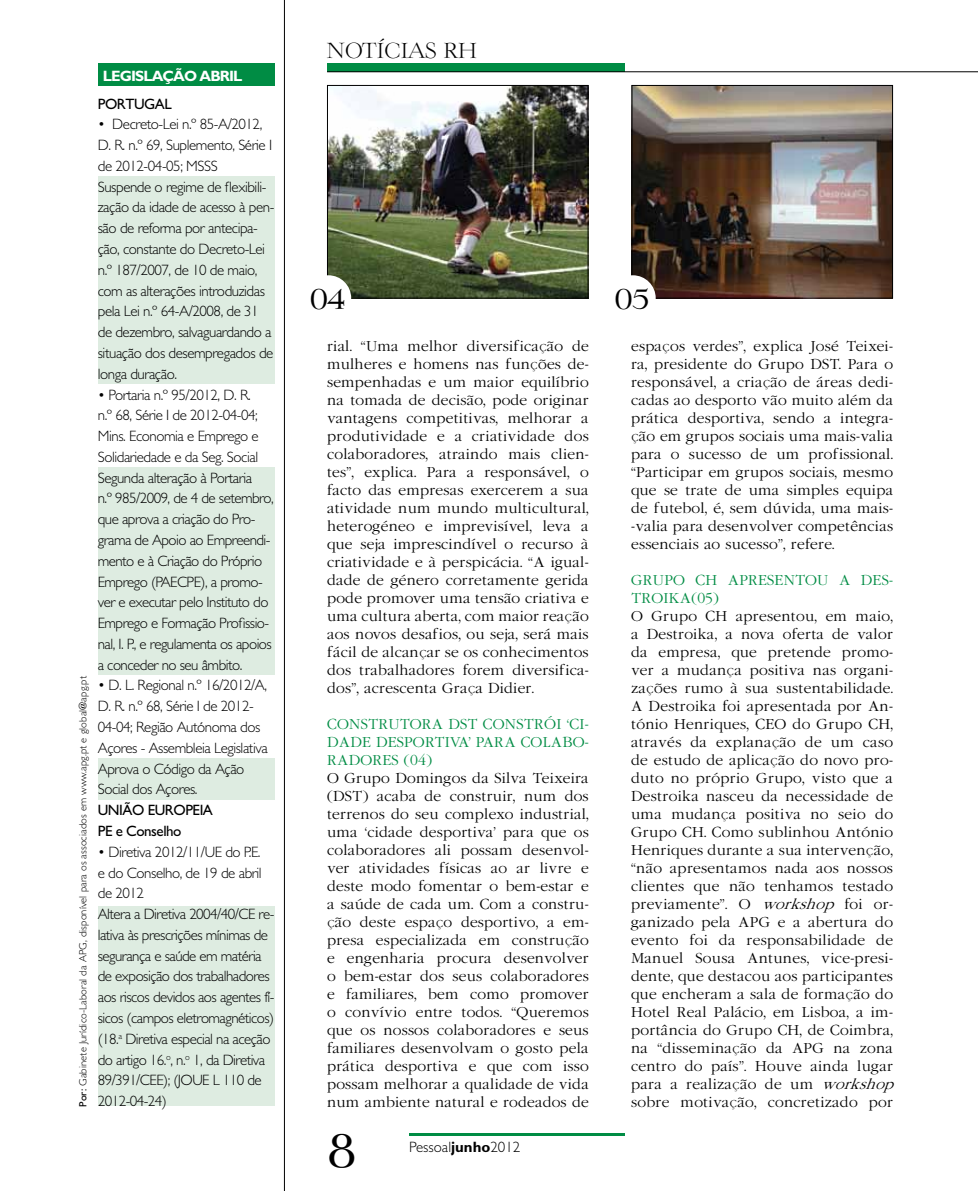
<style>
.page{position:relative;width:978px;height:1191px;background:#fff}
.page>*{position:absolute;margin:0;border:0;box-sizing:border-box;transform-origin:0 0}
.t1{font:45px "Lingwood";color:#000}
.t2{font:27px "Lingwood";color:#000}
.t3{font:300 21px "Lingwood";letter-spacing:.025em;color:#000}
.t4{font:300 15px/20.9px "Gentle Sans";letter-spacing:-.03em;color:#000}
.t5{font:15px/20.7px "Gentle Sans";letter-spacing:-.03em;color:#000}
.t6{font:300 15px "Gentle Sans";color:#000}
.t7{font:700 15px "Gentle Sans";color:#fff}
.t8{font:300 13.5px/18px "Garamond";letter-spacing:.03em;color:#000;text-align:justify}
.t9{font:300 13.5px/18px "Garamond";letter-spacing:.025em;color:#008c44}
.t10{font:300 10.5px "Gentle Sans";letter-spacing:.01em;color:#000}
.s1{font-weight:400}
.s2{font-style:italic}
.s3{font-weight:700}
</style>
<div class="page">
<div style="left:327px;top:63px;width:298px;height:9px;background:#008c44"></div>
<hr style="left:327px;top:71px;width:651px;height:1px;background:#000">
<hr style="left:409px;top:1133px;width:216px;height:2px;background:#008c44">
<hr style="left:284px;top:0;width:1px;height:1191px;background:#000">
<img style="left:329px;top:87px;width:257px;height:209px">
<div style="left:327px;top:85px;width:261px;height:213px;border:1px solid #000"></div>
<img style="left:634px;top:87px;width:257px;height:209px">
<div style="left:632px;top:85px;width:261px;height:213px;border:1px solid #000"></div>
<div style="left:305px;top:275px;width:46px;height:46px;background:#fff;border-radius:50%"></div>
<div style="left:610px;top:275px;width:46px;height:46px;background:#fff;border-radius:50%"></div>
<div style="left:98px;top:177px;width:176px;height:207px;background:#deece1"></div>
<div style="left:98px;top:467px;width:176px;height:207px;background:#deece1"></div>
<div style="left:98px;top:758px;width:176px;height:41px;background:#deece1"></div>
<div style="left:98px;top:906px;width:176px;height:200px;background:#deece1"></div>
<div style="left:99px;top:64px;width:176px;height:22px;background:#008c44"></div>
<p class="t10" style="left:77px;top:1106px;width:432px;rotate:-90deg"><span class="s1">Por:</span> Gabinete Jurídico-Laboral da APG, disponível para os associados em www.apg.pt e global@apg.pt</p>
<p class="t7" style="left:103px;top:67px;width:10px">LEGISLA</p>
<p class="t7" style="left:163px;top:67px;width:47px">ÇÃO ABRIL</p>
<p class="t5" style="left:98px;top:93px;width:57px">Portugal</p>
<p class="t4" style="left:98px;top:114px;width:178px">• Decreto-Lei n.º 85-A/2012,<br>D. R. n.º 69, Suplemento, Série I de 2012-04-05; MSSS<br>Suspende o regime de flexibili&shy;zação da idade de acesso à pen&shy;são de reforma por antecipa&shy;ção, constante do Decreto-Lei n.º 187/2007, de 10 de maio, com as alterações introduzidas pela Lei n.º 64-A/2008, de 31 de dezembro, salvaguardando a situação dos desempregados de longa duração.</p>
<p class="t4" style="left:98px;top:384px;width:178px">• Portaria n.º 95/2012, D. R.<br>n.º 68, Série I de 2012-04-04;<br>Mins. Economia e Emprego e<br>Solidariedade e da Seg. Social<br>Segunda alteração à Portaria<br>n.º 985/2009, de 4 de setembro, que aprova a criação do Pro&shy;grama de Apoio ao Empreendi&shy;mento e à Criação do Próprio<br>Emprego (PAECPE), a promo&shy;ver e executar pelo Instituto do<br>Emprego e Formação Profissio&shy;nal, I. P., e regulamenta os apoios a conceder no seu âmbito.</p>
<p class="t4" style="left:98px;top:675px;width:171px">• D. L. Regional n.º 16/2012/A,<br>D. R. n.º 68, Série I de 2012-<br>04-04; Região Autónoma dos<br>Açores - Assembleia Legislativa<br>Aprova o Código da Ação<br>Social dos Açores.</p>
<p class="t5" style="left:98px;top:799px;width:117px">UNIÃO EUROPEIA<br>PE e Conselho</p>
<p class="t4" style="left:98px;top:841px;width:178px">• Diretiva 2012/11/UE do P.E.<br>e do Conselho, de 19 de abril de 2012<br>Altera a Diretiva 2004/40/CE re&shy;lativa às prescrições mínimas de segurança e saúde em matéria de exposição dos trabalhadores aos riscos devidos aos agentes fí&shy;sicos (campos eletromagnéticos) (18.<sup>a</sup> Diretiva especial na aceção do artigo 16.<sup>o</sup>, n.<sup>o</sup> 1, da Diretiva<br>89/391/CEE); (JOUE</p>
<p class="t4" style="left:213px;top:1069px;width:51px">L 110 de</p>
<p class="t4" style="left:98px;top:1090px;width:71px">2012-04-24)</p>
<h3 class="t3" style="left:327px;top:39px;width:151px">NOTÍCIAS RH</h3>
<h2 class="t2" style="left:310px;top:283px;width:37px">04</h2>
<h2 class="t2" style="left:615px;top:283px;width:37px">05</h2>
<p class="t8" style="left:327px;top:337px;width:263px">rial. “Uma melhor diversificação de mulheres e homens nas funções de&shy;sempenhadas e um maior equilíbrio na tomada de decisão, pode originar vantagens competitivas, melhorar a produtividade e a criatividade dos colaboradores, atraindo mais clien&shy;tes”, explica. Para a responsável, o facto das empresas exercerem a sua atividade num mundo multicultural, heterogéneo e imprevisível, leva a que seja imprescindível o recurso à criatividade e à perspicácia. “A igual&shy;dade de género corretamente gerida pode promover uma tensão criativa e uma cultura aberta, com maior reação aos novos desafios, ou seja, será mais fácil de alcançar se os conhecimentos dos trabalhadores forem diversifica&shy;dos”, acrescenta Graça Didier.</p>
<p class="t9" style="left:327px;top:715px;width:33px">Const</p>
<p class="t9" style="left:378px;top:715px;width:137px">rutora DST const</p>
<p class="t9" style="left:534px;top:715px;width:56px">rói ‘ci-</p>
<p class="t9" style="left:327px;top:733px;width:70px">dade desp</p>
<p class="t8" style="left:631px;top:337px;width:264px">espaços verdes”, explica José Teixei&shy;ra, presidente do Grupo DST. Para o responsável, a criação de áreas dedi&shy;cadas ao desporto vão muito além da prática desportiva, sendo a integra&shy;ção em grupos sociais uma mais-valia para o sucesso de um profissional. “Participar em grupos sociais, mesmo que se trate de uma simples equipa de futebol, é, sem dúvida, uma mais--valia para desenvolver competências essenciais ao sucesso”, refere.</p>
<p class="t9" style="left:631px;top:571px;width:76px">Grupo CH</p>
<p class="t9" style="left:728px;top:571px;width:41px">apresent</p>
<p class="t9" style="left:805px;top:571px;width:67px">ou a Des</p>
<p class="t9" style="left:889px;top:571px;width:5px">-</p>
<p class="t9" style="left:631px;top:589px;width:89px">troika(05)</p>
<p class="t8" style="left:631px;top:607px;width:86px">O Grupo CH</p>
<p class="t8" style="left:631px;top:607px;width:269px;text-align:left;text-indent:105px">apresentou, em maio, a Destroika, a nova oferta de valor da empresa, que pretende promo&shy;ver a mudança positiva nas organi&shy;zações rumo à sua sustentabilidade.<br>A Destroika foi apresentada por An&shy;tónio Henriques, CEO do Grupo CH, através da explanação de um caso de estudo de aplicação do novo pro&shy;duto no próprio Grupo, visto que a Destroika nasceu da necessidade de uma mudança positiva no seio do Grupo CH. Como sublinhou António Henriques durante a sua intervenção, “não apresentamos nada aos nossos clientes que não tenhamos testado previamente”. O <span class="s2">workshop</span> foi or&shy;ganizado pela APG e a abertura do evento foi da responsabilidade de Manuel Sousa Antunes, vice-presi&shy;dente, que destacou aos participantes que encheram a sala de formação do Hotel Real Palácio, em Lisboa, a im&shy;portância do Grupo CH, de Coimbra, na “disseminação da APG na zona centro do país”. Houve ainda lugar para a realização de um <span class="s2">workshop </span>sobre motivação, concretizado por</p>
<p class="t9" style="left:327px;top:733px;width:263px;text-indent:86px">ortiva’ para colabo&shy;radores (04)</p>
<p class="t8" style="left:327px;top:769px;width:263px">O Grupo Domingos da Silva Teixeira (DST) acaba de construir, num dos terrenos do seu complexo industrial, uma ‘cidade desportiva’ para que os colaboradores ali possam desenvol&shy;ver atividades físicas ao ar livre e deste modo fomentar o bem-estar e a saúde de cada um. Com a constru&shy;ção deste espaço desportivo, a em&shy;presa especializada em construção e engenharia procura desenvolver o bem-estar dos seus colaboradores e familiares, bem como promover o convívio entre todos. “Queremos que os nossos colaboradores e seus familiares desenvolvam o gosto pela prática desportiva e que com isso possam melhorar a qualidade de vida num ambiente natural e rodeados de</p>
<h1 class="t1" style="left:327px;top:1125px;width:31px">8</h1>
<p class="t6" style="left:409px;top:1137px;width:113px">Pessoal<span class="s3">JUNHO</span>2012</p>
</div>
